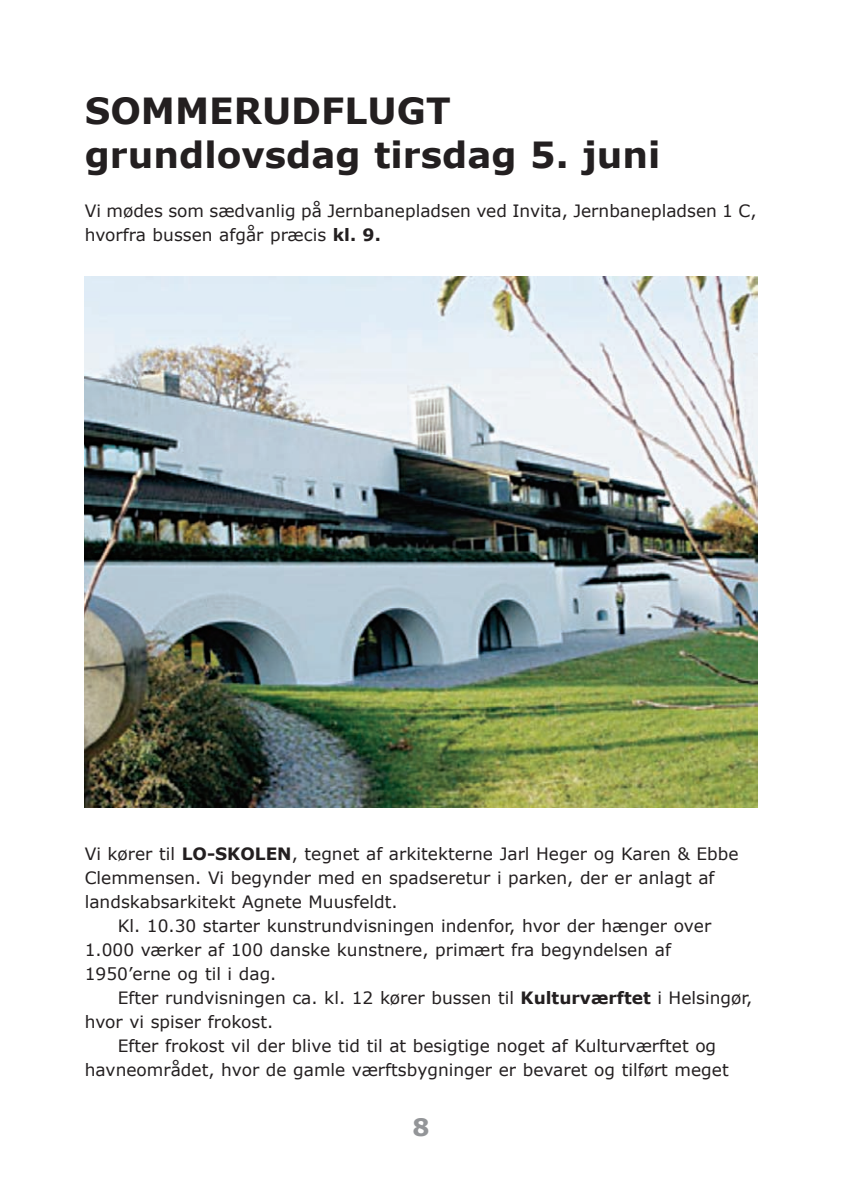
<style>
.page{position:relative;width:842px;height:1190px;background:#fff}
.page>*{position:absolute;margin:0;border:0;box-sizing:border-box;transform-origin:0 0}
.t1{font:700 36px/44px "Verdana";color:#231f20}
.t2{font:700 24px "Verdana";color:#939598}
.t3{font:17px/24px "Verdana";color:#231f20}
.s1{font-weight:700}
</style>
<div class="page">
<img style="left:84px;top:276px;width:674px;height:532px">
<h1 class="t1" style="left:85px;top:87px;width:577px">SOMMERUDFLUGT grundlovsdag tirsdag 5. juni</h1>
<p class="t3" style="left:85px;top:198px;width:673px">Vi mødes som sædvanlig på Jernbanepladsen ved Invita, Jernbanepladsen 1 C, hvorfra bussen afgår præcis <span class="s1">kl. 9.</span></p>
<p class="t3" style="left:85px;top:841px;width:655px">Vi kører til <span class="s1">LO-SKOLEN</span>, tegnet af arkitekterne Jarl Heger og Karen &amp; Ebbe</p>
<p class="t3" style="left:85px;top:865px;width:631px">Clemmensen. Vi begynder med en spadseretur i parken, der er anlagt af</p>
<p class="t3" style="left:85px;top:889px;width:314px">landskabsarkitekt Agnete Muusfeldt.</p>
<p class="t3" style="left:118px;top:913px;width:595px">Kl. 10.30 starter kunstrundvisningen indenfor, hvor der hænger over</p>
<p class="t3" style="left:85px;top:937px;width:587px">1.000 værker af 100 danske kunstnere, primært fra begyndelsen af</p>
<p class="t3" style="left:85px;top:961px;width:193px">1950’erne og til i dag.</p>
<p class="t3" style="left:118px;top:985px;width:636px">Efter rundvisningen ca. kl. 12 kører bussen til <span class="s1">Kulturværftet</span> i Helsingør,</p>
<p class="t3" style="left:85px;top:1009px;width:190px">hvor vi spiser frokost.</p>
<p class="t3" style="left:118px;top:1033px;width:600px">Efter frokost vil der blive tid til at besigtige noget af Kulturværftet og</p>
<p class="t3" style="left:85px;top:1057px;width:645px">havneområdet, hvor de gamle værftsbygninger er bevaret og tilført meget</p>
<h2 class="t2" style="left:412px;top:1111px;width:19px">8</h2>
</div>
